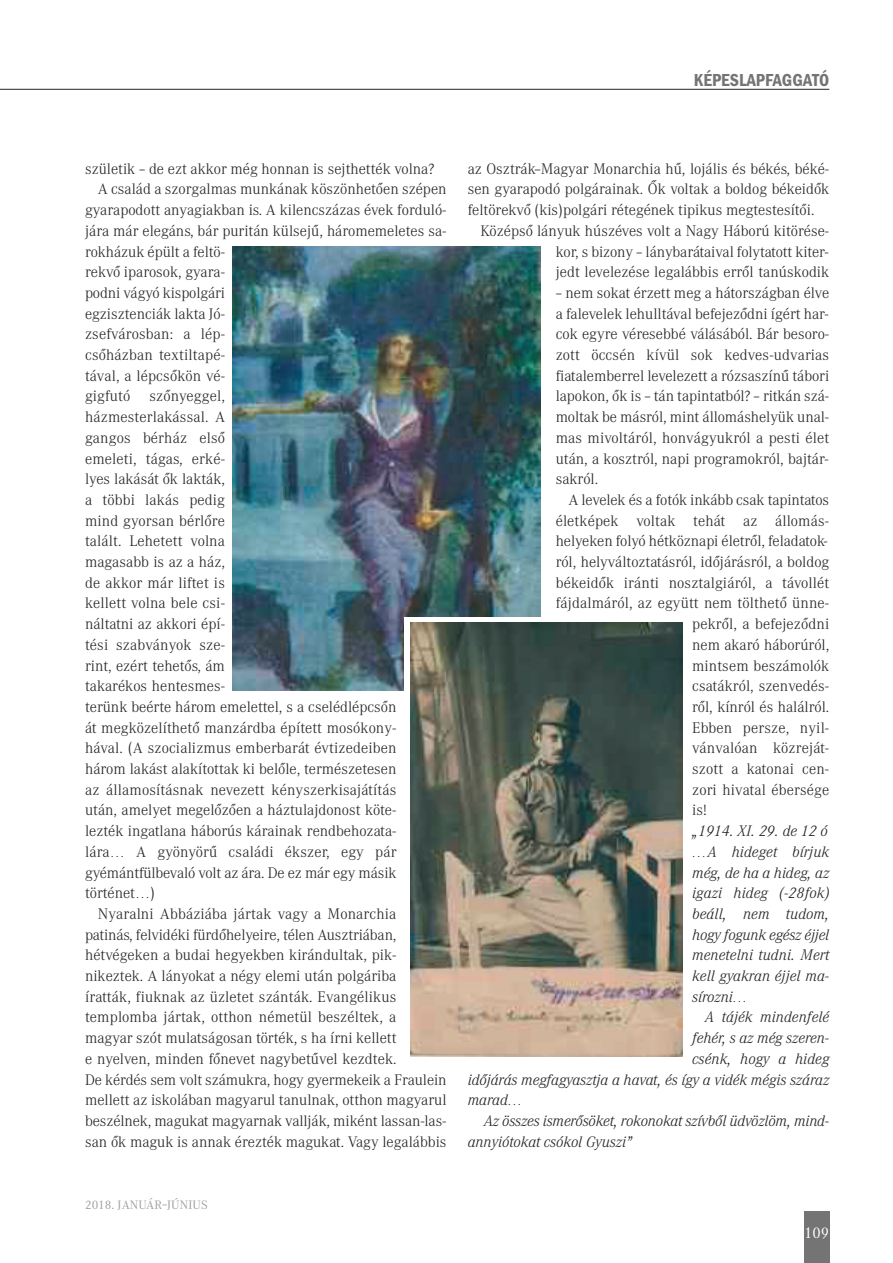
<style>
.page{position:relative;width:893px;height:1263px;background:#fff}
.page>*{position:absolute;margin:0;border:0;box-sizing:border-box;transform-origin:0 0}
.t1{font:600 condensed 18px "Franklin Gothic";color:#757475}
.t2{font:300 15px/20.7px "Corporate A";color:#252324}
.t3{font:italic 300 15px/20.7px "Corporate A";color:#252324;text-align:justify}
.t4{font:15px "Corporate A";color:#fff}
.t5{font:12px "Corporate A";letter-spacing:.01em;color:#a1a09f}
</style>
<div class="page">
<div style="left:804px;top:1212px;width:25px;height:51px;background:#757475"></div>
<hr style="left:0;top:89px;width:829px;height:1px;background:#252324">
<img style="left:232px;top:247px;width:308px;height:443px">
<div style="left:404px;top:618px;width:281px;height:443px;background:#fff"></div>
<img style="left:410px;top:622px;width:272px;height:435px">
<p class="t1" style="left:694px;top:69px;width:137px">KÉPESLAPFAGGATÓ</p>
<p class="t2" style="left:85px;top:159px;width:351px">születik – de ezt akkor még honnan is sejthették volna?</p>
<p class="t2" style="left:98px;top:180px;width:350px">A család a szorgalmas munkának köszönhetően szépen</p>
<p class="t2" style="left:85px;top:201px;width:363px">gyarapodott anyagiakban is. A kilencszázas évek forduló-</p>
<p class="t2" style="left:85px;top:221px;width:363px">jára már elegáns, bár puritán külsejű, háromemeletes sa-</p>
<p class="t2" style="left:85px;top:242px;width:141px">rokházuk épült a feltö-</p>
<p class="t2" style="left:85px;top:263px;width:141px">rekvő iparosok, gyara-</p>
<p class="t2" style="left:85px;top:284px;width:141px">podni vágyó kispolgári</p>
<p class="t2" style="left:85px;top:304px;width:141px">egzisztenciák lakta Jó-</p>
<p class="t2" style="left:85px;top:325px;width:141px">zsefvárosban: a lép-</p>
<p class="t2" style="left:85px;top:346px;width:141px">csőházban textiltapé-</p>
<p class="t2" style="left:85px;top:366px;width:141px">tával, a lépcsőkön vé-</p>
<p class="t2" style="left:85px;top:387px;width:47px">gigfutó</p>
<p class="t2" style="left:85px;top:387px;width:313px;text-indent:64px">szőnyeggel,<br>házmesterlakással. A<br>gangos bérház első<br>emeleti, tágas, erké-<br>lyes lakását ők lakták,<br>a többi lakás pedig<br>mind gyorsan bérlőre<br>talált. Lehetett volna<br>magasabb is az a ház,<br>de akkor már liftet is<br>kellett volna bele csi-<br>náltatni az akkori épí-<br>tési szabványok sze-<br>rint, ezért tehetős, ám<br>takarékos hentesmes-<br>terünk beérte három emelettel, s a cselédlépcsőn át megközelíthető manzárdba épített mosókony&shy;hával. (A szocializmus emberbarát évtizedeiben három lakást alakítottak ki belőle, természetesen az államosításnak nevezett kényszerkisajátítás után, amelyet megelőzően a háztulajdonost köte&shy;lezték ingatlana háborús kárainak rendbehozata&shy;lára… A gyönyörű családi ékszer, egy pár gyémántfülbevaló volt az ára. De ez már egy másik történet…)</p>
<p class="t2" style="left:85px;top:905px;width:363px;text-indent:13px">Nyaralni Abbáziába jártak vagy a Monarchia patinás, felvidéki fürdőhelyeire, télen Ausztriában, hétvégeken a budai hegyekben kirándultak, pik&shy;nikeztek. A lányokat a négy elemi után polgáriba<br>íratták, fiuknak az üzletet szánták. Evangélikus templomba jártak, otthon németül beszéltek, a magyar szót mulatságosan törték, s ha írni kellett<br>e nyelven, minden főnevet nagybetűvel kezdtek.<br>De kérdés sem volt számukra, hogy gyermekeik a Fraulein mellett az iskolában magyarul tanulnak, otthon magyarul beszélnek, magukat magyarnak vallják, miként lassan-las&shy;san ők maguk is annak érezték magukat. Vagy legalábbis</p>
<p class="t5" style="left:85px;top:1198px;width:124px">2018. JANUÁR–JÚNIUS</p>
<p class="t2" style="left:468px;top:159px;width:363px">az Osztrák–Magyar Monarchia hű, lojális és békés, béké-</p>
<p class="t2" style="left:468px;top:180px;width:363px">sen gyarapodó polgárainak. Ők voltak a boldog békeidők</p>
<p class="t2" style="left:468px;top:201px;width:348px">feltörekvő (kis)polgári rétegének tipikus megtestesítői.</p>
<p class="t2" style="left:480px;top:221px;width:350px">Középső lányuk húszéves volt a Nagy Háború kitörése-</p>
<p class="t2" style="left:556px;top:242px;width:275px">kor, s bizony – lánybarátaival folytatott kiter-</p>
<p class="t2" style="left:556px;top:263px;width:275px">jedt levelezése legalábbis erről tanúskodik</p>
<p class="t2" style="left:556px;top:284px;width:275px;text-align:justify">– nem sokat érzett meg a hátországban élve a falevelek lehulltával befejeződni ígért har&shy;cok egyre véresebbé válásából. Bár besoro&shy;zott öccsén kívül sok kedves-udvarias fiatalemberrel levelezett a rózsaszínű tábori lapokon, ők is – tán tapintatból? – ritkán szá&shy;moltak be másról, mint állomáshelyük unal&shy;mas mivoltáról, honvágyukról a pesti élet után, a kosztról, napi programokról, bajtár&shy;sakról.</p>
<p class="t2" style="left:568px;top:491px;width:262px">A levelek és a fotók inkább csak tapintatos</p>
<p class="t2" style="left:556px;top:511px;width:275px">életképek voltak tehát az állomás-</p>
<p class="t2" style="left:556px;top:532px;width:274px">helyeken folyó hétköznapi életről, feladatok-</p>
<p class="t2" style="left:556px;top:553px;width:275px">ról, helyváltoztatásról, időjárásról, a boldog</p>
<p class="t2" style="left:556px;top:573px;width:275px">békeidők iránti nosztalgiáról, a távollét</p>
<p class="t2" style="left:556px;top:594px;width:275px">fájdalmáról, az együtt nem tölthető ünne-</p>
<p class="t2" style="left:692px;top:615px;width:139px">pekről, a befejeződni</p>
<p class="t2" style="left:692px;top:635px;width:139px">nem akaró háborúról,</p>
<p class="t2" style="left:692px;top:656px;width:139px">mintsem beszámolók</p>
<p class="t2" style="left:692px;top:677px;width:139px">csatákról, szenvedés-</p>
<p class="t2" style="left:692px;top:698px;width:139px">ről, kínról és halálról.</p>
<p class="t2" style="left:692px;top:718px;width:139px">Ebben persze, nyil-</p>
<p class="t2" style="left:692px;top:739px;width:139px">vánvalóan közreját-</p>
<p class="t2" style="left:692px;top:760px;width:139px">szott a katonai cen-</p>
<p class="t2" style="left:692px;top:780px;width:139px">zori hivatal ébersége</p>
<p class="t2" style="left:692px;top:801px;width:16px">is!</p>
<p class="t3" style="left:692px;top:822px;width:139px">„1914. XI. 29. de 12 ó …A hideget bírjuk még, de ha a hideg, az igazi hideg (-28fok) beáll, nem tudom, hogy fogunk egész éjjel menetelni tudni. Mert kell gyakran éjjel ma&shy;sírozni…</p>
<p class="t3" style="left:705px;top:1008px;width:126px">A tájék mindenfelé</p>
<p class="t3" style="left:692px;top:1029px;width:139px">fehér, s az még szeren-</p>
<p class="t3" style="left:692px;top:1049px;width:139px">csénk, hogy a hideg</p>
<p class="t3" style="left:468px;top:1070px;width:363px">időjárás megfagyasztja a havat, és így a vidék mégis száraz</p>
<p class="t3" style="left:468px;top:1091px;width:57px">marad…</p>
<p class="t3" style="left:484px;top:1112px;width:347px">Az összes ismerősöket, rokonokat szívből üdvözlöm, mind-</p>
<p class="t3" style="left:468px;top:1132px;width:166px">annyiótokat csókol Gyuszi”</p>
<p class="t4" style="left:804px;top:1225px;width:26px">109</p>
</div>
